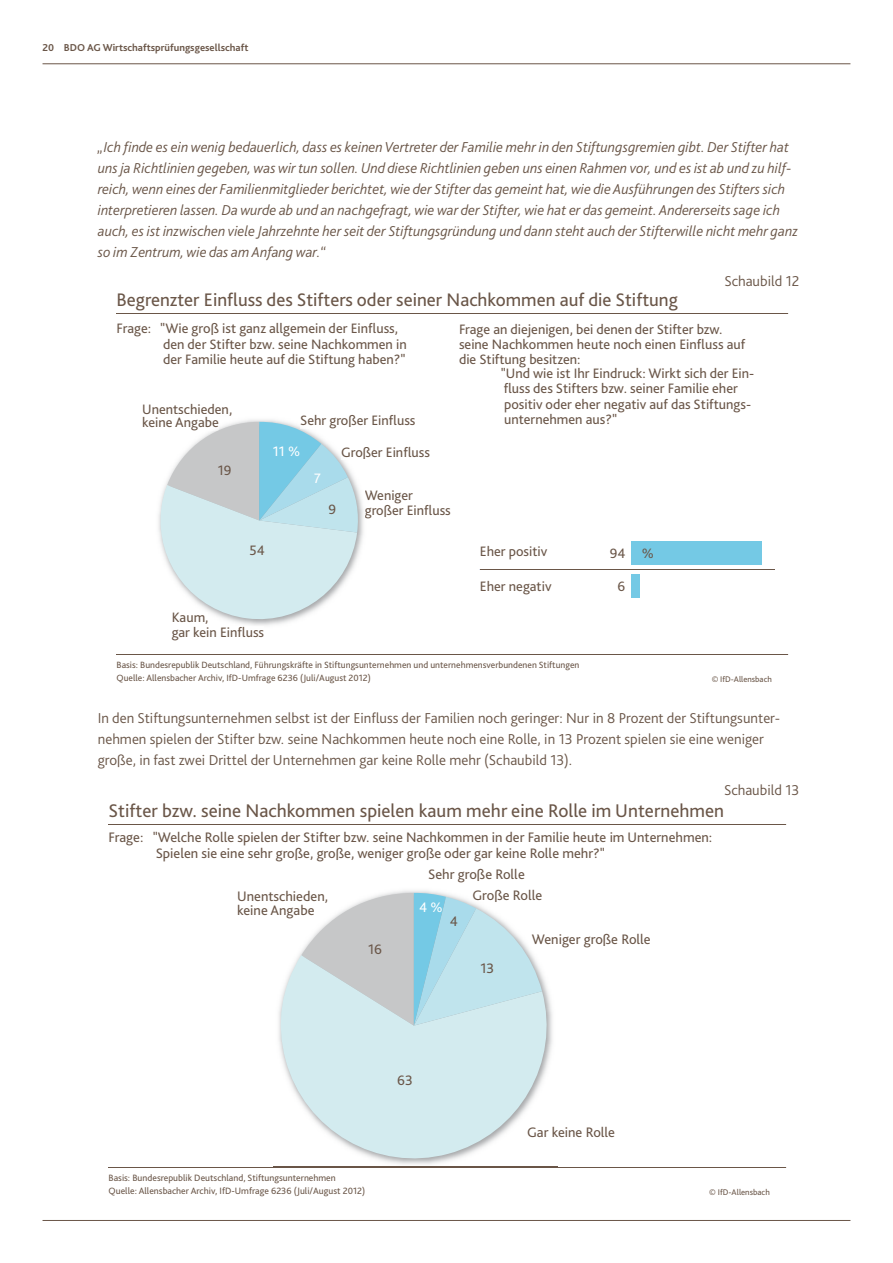
<style>
.page{position:relative;width:893px;height:1263px;background:#fff}
.page>*{position:absolute;margin:0;border:0;box-sizing:border-box;transform-origin:0 0}
.t1{font:19.2px "Bliss Pro";color:#6a5648}
.t2{font:19.05px "Bliss Pro";color:#6a5648}
.t3{font:italic 300 15px/21px "Bliss Pro";color:#6a5648}
.t4{font:300 15px/21px "Bliss Pro";color:#6a5648}
.t5{font:14.4px/15.3px "Bliss Pro";color:#6a5648}
.t6{font:14.4px "Bliss Pro";color:#fff}
.t7{font:14.25px/15.3px "Bliss Pro";color:#6a5648}
.t8{font:14.25px/15.1px "Bliss Pro";color:#695547}
.t9{font:14.25px "Bliss Pro";color:#fff}
.t10{font:700 10.5px "Bliss Pro";color:#6a5648}
.t11{font:9.6px "Bliss Pro";color:#6a5648}
.t12{font:9.45px "Bliss Pro";color:#6a5648}
.t13{font:8.7px "Bliss Pro";color:#6a5648}
.t14{font:8.55px "Bliss Pro";color:#6a5648}
.s1{color:#695547}
.s2{color:#6a5648}
</style>
<div class="page">
<hr style="left:43px;top:63px;width:807px;height:1px;background:#6a5648">
<hr style="left:43px;top:1220px;width:807px;height:1px;background:#6a5648">
<hr style="left:116px;top:654px;width:672px;height:1px;background:#6a5648">
<hr style="left:480px;top:569px;width:295px;height:1px;background:#6a5648">
<hr style="left:116px;top:313px;width:672px;height:1px;background:#6a5648">
<img style="left:239px;top:420px;width:124px;height:206px">
<img style="left:301px;top:420px;width:62px;height:8px">
<img style="left:359px;top:447px;width:4px;height:12px">
<svg style="left:158px;top:422px;width:201px;height:203px"></svg>
<div style="left:631px;top:541px;width:131px;height:24px;background:#74c9e5"></div>
<div style="left:631px;top:574px;width:8px;height:24px;background:#74c9e5"></div>
<hr style="left:109px;top:1167px;width:677px;height:1px;background:#6a5648">
<hr style="left:109px;top:824px;width:677px;height:1px;background:#6a5648">
<svg style="left:276px;top:955px;width:282px;height:212px;fill:#d3ebef"></svg>
<svg style="left:301px;top:893px;width:241px;height:132px;background:#c7dee4"></svg>
<p class="t10" style="left:43px;top:40px;width:207px">20 BDO AG Wirtschaftsprüfungsgesellschaft</p>
<p class="t3" style="left:98px;top:136px;width:702px">„Ich finde es ein wenig bedauerlich, dass es keinen Vertreter der Familie mehr in den Stiftungsgremien gibt. Der Stifter hat uns ja Richtlinien gegeben, was wir tun sollen. Und diese Richtlinien geben uns einen Rahmen vor, und es ist ab und zu hilf&shy;reich, wenn eines der Familienmitglieder berichtet, wie der Stifter das gemeint hat, wie die Ausführungen des Stifters sich interpretieren lassen. Da wurde ab und an nachgefragt, wie war der Stifter, wie hat er das gemeint. Andererseits sage ich auch, es ist inzwischen viele Jahrzehnte her seit der Stiftungsgründung und dann steht auch der Stifterwille nicht mehr ganz so im Zentrum, wie das am Anfang war.“</p>
<p class="t4" style="left:724px;top:270px;width:77px">Schaubild 12</p>
<p class="t2" style="left:116px;top:288px;width:563px">Begrenzter Einfluss des Stifters oder seiner Nachkommen auf die Stiftung</p>
<p class="t7" style="left:163px;top:321px;width:245px;text-indent:-47px">Frage: "Wie groß ist ganz allgemein der Einfluss, den der Stifter bzw. seine Nachkommen in der Familie heute auf die Stiftung haben?"</p>
<p class="t7" style="left:459px;top:321px;width:288px">Frage an diejenigen, bei denen der Stifter bzw. seine Nachkommen heute noch einen Einfluss auf die Stiftung besitzen:</p>
<p class="t7" style="left:501px;top:365px;width:255px">"Und wie ist Ihr Eindruck: Wirkt sich der Ein&shy;fluss des Stifters bzw. seiner Familie eher positiv oder eher negativ auf das Stiftungs&shy;unternehmen aus?"</p>
<p class="t7" style="left:142px;top:403px;width:92px;line-height:12.3px">Unentschieden<span class="s1">, </span>k<span class="s1">eine Angabe</span></p>
<p class="t8" style="left:300px;top:412px;width:117px">Sehr großer <span class="s2">Einfluss</span></p>
<p class="t7" style="left:218px;top:462px;width:15px">19</p>
<p class="t9" style="left:273px;top:442px;width:29px">11 %</p>
<p class="t7" style="left:250px;top:542px;width:17px">54</p>
<p class="t9" style="left:314px;top:469px;width:8px">7</p>
<p class="t7" style="left:341px;top:444px;width:90px"><span class="s1">Groß</span>er Einfluss</p>
<p class="t7" style="left:329px;top:501px;width:9px">9</p>
<p class="t7" style="left:365px;top:487px;width:88px"><span class="s1">W</span>eniger <span class="s1">g</span>roßer Einfluss</p>
<p class="t8" style="left:193px;top:609px;width:54px;text-indent:-22px">Kaum,<br>ki Eifl</p>
<p class="t7" style="left:172px;top:624px;width:94px">gar e n n uss</p>
<p class="t7" style="left:480px;top:543px;width:69px">Eher positiv</p>
<p class="t7" style="left:480px;top:578px;width:73px">Eher negativ</p>
<p class="t12" style="left:116px;top:659px;width:464px">Basis: Bundesrepublik Deutschland, Führungskräfte in Stiftungsunternehmen und unternehmensverbundenen Stiftungen</p>
<p class="t12" style="left:116px;top:672px;width:256px">Quelle: Allensbacher Archiv, IfD-Umfrage 6236 (Juli/August 2012)</p>
<p class="t7" style="left:610px;top:545px;width:17px">94</p>
<p class="t7" style="left:618px;top:579px;width:9px">6</p>
<p class="t7" style="left:642px;top:545px;width:14px">%</p>
<p class="t14" style="left:712px;top:674px;width:62px">© IfD-Allensbach</p>
<p class="t4" style="left:98px;top:707px;width:684px">In den Stiftungsunternehmen selbst ist der Einfluss der Familien noch geringer: Nur in 8 Prozent der Stiftungsunter&shy;nehmen spielen der Stifter bzw. seine Nachkommen heute noch eine Rolle, in 13 Prozent spielen sie eine weniger große, in fast zwei Drittel der Unternehmen gar keine Rolle mehr (Schaubild 13).</p>
<p class="t4" style="left:724px;top:779px;width:77px">Schaubild 13</p>
<p class="t1" style="left:109px;top:798px;width:617px">Stifter bzw. seine Nachkommen spielen kaum mehr eine Rolle im Unternehmen</p>
<p class="t5" style="left:156px;top:829px;width:558px;text-indent:-47px">Frage: "Welche Rolle spielen der Stifter bzw. seine Nachkommen in der Familie heute im Unternehmen:<br>Spielen sie eine sehr große, große, weniger große oder gar keine Rolle mehr?"</p>
<p class="t5" style="left:237px;top:889px;width:93px;line-height:13.5px">Unentschieden, keine Angabe</p>
<p class="t5" style="left:368px;top:941px;width:15px">16</p>
<p class="t5" style="left:428px;top:866px;width:98px">Sehr große Rolle</p>
<p class="t6" style="left:419px;top:898px;width:25px">4 %</p>
<p class="t5" style="left:450px;top:913px;width:10px">4</p>
<p class="t5" style="left:472px;top:887px;width:71px">Große Rolle</p>
<p class="t5" style="left:481px;top:960px;width:15px">13</p>
<p class="t5" style="left:532px;top:931px;width:120px">Weniger große Rolle</p>
<p class="t5" style="left:397px;top:1072px;width:17px">63</p>
<p class="t11" style="left:109px;top:1172px;width:229px">Basis: Bundesrepublik Deutschland, Stiftungsunternehmen</p>
<p class="t11" style="left:109px;top:1185px;width:258px">Quelle: Allensbacher Archiv, IfD-Umfrage 6236 (Juli/August 2012)</p>
<p class="t5" style="left:527px;top:1125px;width:89px">Gar keine Rolle</p>
<p class="t13" style="left:709px;top:1186px;width:62px">© IfD-Allensbach</p>
</div>
